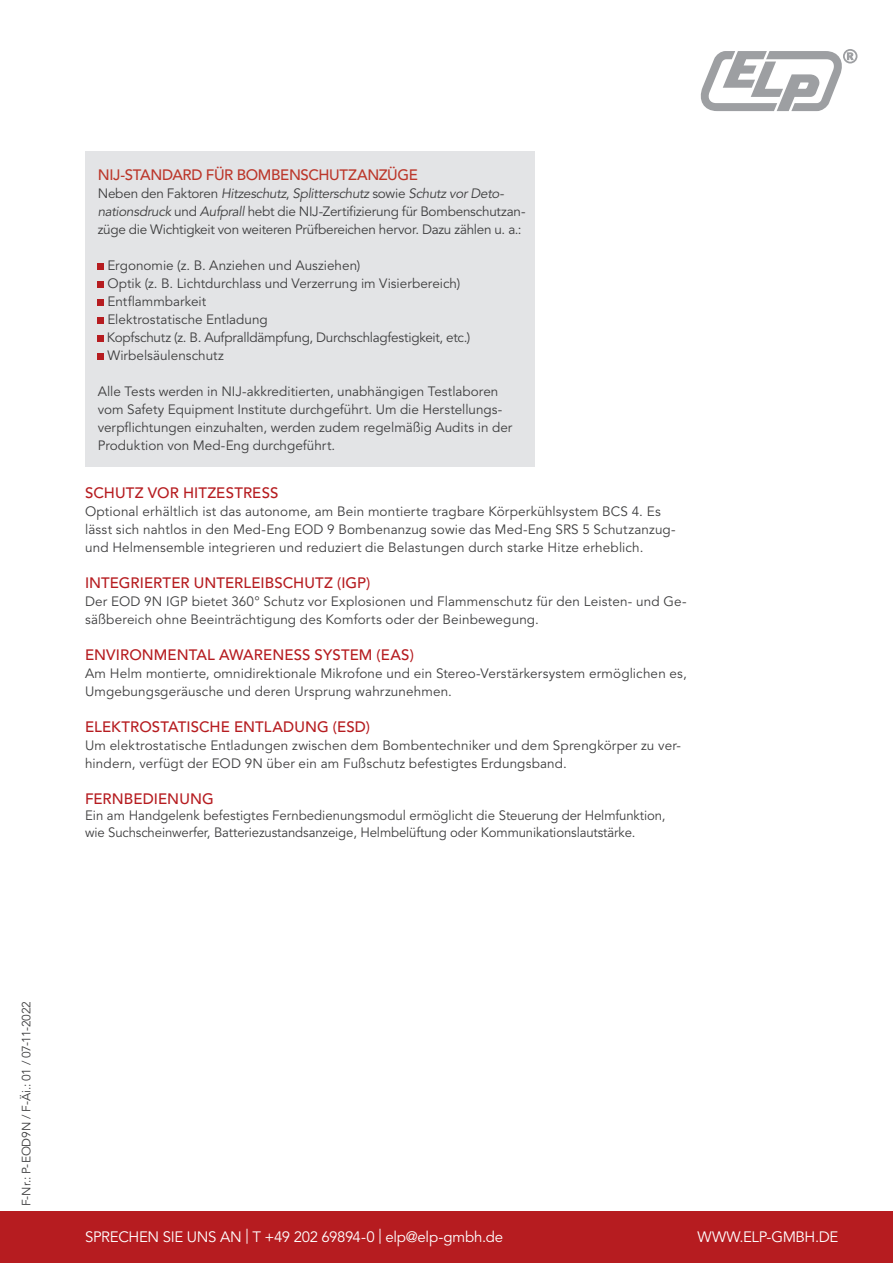
<style>
.page{position:relative;width:893px;height:1263px;background:#fff}
.page>*{position:absolute;margin:0;border:0;box-sizing:border-box;transform-origin:0 0}
.t1{font:500 15px "Avenir LT Std";letter-spacing:.005em;color:#b61c20}
.t2{font:15px "Avenir LT Std";letter-spacing:-.025em;color:#fff}
.t3{font:500 15px "Avenir LT Std";letter-spacing:-.025em;color:#bc372b}
.t4{font:13.5px/18px "Avenir LT Std";letter-spacing:.005em;color:#3e3e3f}
.t5{font:13.5px/18px "Avenir LT Std";letter-spacing:-.02em;color:#3e3e3f}
.t6{font:12px "Avenir LT Std";letter-spacing:-.01em;color:#3e3e3f}
.s1{font-style:italic}
</style>
<div class="page">
<div style="left:0;top:1212px;width:893px;height:51px;background:#b61c20"></div>
<svg style="left:700px;top:49px;width:157px;height:62px"></svg>
<div style="left:85px;top:152px;width:449px;height:315px;background:#e3e4e6"></div>
<svg style="left:98px;top:263px;width:6px;height:6px"></svg>
<svg style="left:98px;top:281px;width:6px;height:6px"></svg>
<svg style="left:98px;top:299px;width:6px;height:6px"></svg>
<svg style="left:98px;top:317px;width:6px;height:6px"></svg>
<svg style="left:98px;top:335px;width:6px;height:6px"></svg>
<svg style="left:98px;top:353px;width:6px;height:6px"></svg>
<p class="t3" style="left:98px;top:166px;width:322px">NIJ-STANDARD FÜR BOMBENSCHUTZANZÜGE</p>
<p class="t5" style="left:98px;top:184px;width:429px">Neben den Faktoren <span class="s1">Hitzeschutz</span>, <span class="s1">Splitterschutz</span> sowie <span class="s1">Schutz vor Deto&shy;nationsdruck</span> und <span class="s1">Aufprall</span> hebt die NIJ-Zertifizierung für Bombenschutzan&shy;züge die Wichtigkeit von weiteren Prüfbereichen hervor. Dazu zählen u. a.:</p>
<p class="t4" style="left:107px;top:256px;width:365px">Ergonomie (z. B. Anziehen und Ausziehen)<br>Optik (z. B. Lichtdurchlass und Verzerrung im Visierbereich)<br>Entflammbarkeit<br>Elektrostatische Entladung<br>Kopfschutz (z. B. Aufpralldämpfung, Durchschlagfestigkeit, etc.)<br>Wirbelsäulenschutz</p>
<p class="t4" style="left:98px;top:382px;width:416px">Alle Tests werden in NIJ-akkreditierten, unabhängigen Testlaboren vom Safety Equipment Institute durchgeführt. Um die Herstellungs&shy;verpflichtungen einzuhalten, werden zudem regelmäßig Audits in der Produktion von Med-Eng durchgeführt.</p>
<p class="t1" style="left:85px;top:484px;width:195px">SCHUTZ VOR HITZESTRESS</p>
<p class="t4" style="left:85px;top:503px;width:592px">Optional erhältlich ist das autonome, am Bein montierte tragbare Körperkühlsystem BCS 4. Es lässt sich nahtlos in den Med-Eng EOD 9 Bombenanzug sowie das Med-Eng SRS 5 Schutzanzug&shy;und Helmensemble integrieren und reduziert die Belastungen durch starke Hitze erheblich.</p>
<p class="t1" style="left:85px;top:574px;width:287px">INTEGRIERTER UNTERLEIBSCHUTZ (IGP)</p>
<p class="t4" style="left:85px;top:593px;width:603px">Der EOD 9N IGP bietet 360° Schutz vor Explosionen und Flammenschutz für den Leisten- und Ge&shy;säßbereich ohne Beeinträchtigung des Komforts oder der Beinbewegung.</p>
<p class="t1" style="left:85px;top:646px;width:330px">ENVIRONMENTAL AWARENESS SYSTEM (EAS)</p>
<p class="t4" style="left:85px;top:665px;width:603px">Am Helm montierte, omnidirektionale Mikrofone und ein Stereo-Verstärkersystem ermöglichen es,<br>Umgebungsgeräusche und deren Ursprung wahrzunehmen.</p>
<p class="t1" style="left:85px;top:718px;width:286px">ELEKTROSTATISCHE ENTLADUNG (ESD)</p>
<p class="t4" style="left:85px;top:737px;width:597px">Um elektrostatische Entladungen zwischen dem Bombentechniker und dem Sprengkörper zu ver&shy;hindern, verfügt der EOD 9N über ein am Fußschutz befestigtes Erdungsband.</p>
<p class="t1" style="left:85px;top:790px;width:130px">FERNBEDIENUNG</p>
<p class="t4" style="left:85px;top:808px;width:582px;line-height:16.2px">Ein am Handgelenk befestigtes Fernbedienungsmodul ermöglicht die Steuerung der Helmfunktion, wie Suchscheinwerfer, Batteriezustandsanzeige, Helmbelüftung oder Kommunikationslautstärke.</p>
<p class="t6" style="left:19px;top:1206px;width:207px;rotate:-90deg">F-Nr.: P-EOD9N / F-Äi.: 01 / 07-11-2022</p>
<p class="t2" style="left:85px;top:1228px;width:419px">SPRECHEN SIE UNS AN | T +49 202 69894-0 | elp@elp-gmbh.de</p>
<p class="t2" style="left:698px;top:1228px;width:142px">WWW.ELP-GMBH.DE</p>
</div>
